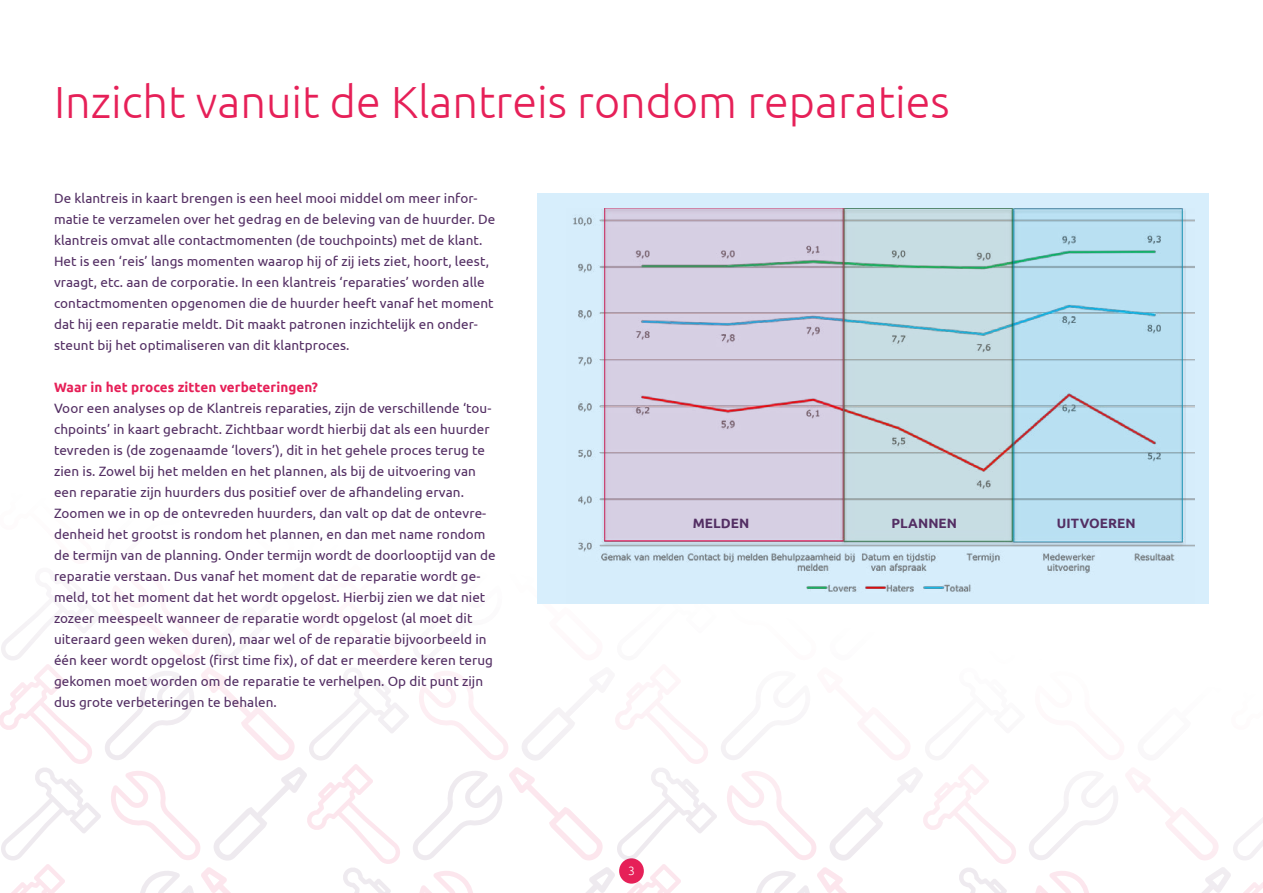
<style>
.page{position:relative;width:1263px;height:893px;background:#fff}
.page>*{position:absolute;margin:0;border:0;box-sizing:border-box;transform-origin:0 0}
.Kleine_titels{font:300 45px "Ubuntu";color:#e62058}
.Kleine_kopjes{font:13.5px/21px "Ubuntu";letter-spacing:.005em;color:#532e63}
.Kleine_kopjes-2{font:700 13.5px "Ubuntu";letter-spacing:.005em;color:#e62058}
.Kleine_kopjes-3{font:700 13.5px "Ubuntu";letter-spacing:.005em;color:#532e63}
.t1{font:300 12px "Ubuntu";color:#fff}
</style>
<div class="page">
<div style="left:537px;top:193px;width:672px;height:410px;background:#d7eefc"></div>
<img style="left:573px;top:211px;width:622px;height:381px">
<img style="left:602px;top:208px;width:583px;height:338px">
<p class="Kleine_titels" style="left:54px;top:75px;width:897px">Inzicht vanuit de Klantreis rondom reparaties</p>
<p class="Kleine_kopjes" style="left:54px;top:188px;width:443px">De klantreis in kaart brengen is een heel mooi middel om meer infor&shy;matie te verzamelen over het gedrag en de beleving van de huurder. De klantreis omvat alle contactmomenten (de touchpoints) met de klant.<br>Het is een ‘reis’ langs momenten waarop hij of zij iets ziet, hoort, leest, vraagt, etc. aan de corporatie. In een klantreis ‘reparaties’ worden alle contactmomenten opgenomen die de huurder heeft vanaf het moment dat hij een reparatie meldt. Dit maakt patronen inzichtelijk en onder&shy;steunt bij het optimaliseren van dit klantproces.</p>
<p class="Kleine_kopjes-2" style="left:54px;top:379px;width:266px">Waar in het proces zitten verbeteringen?</p>
<p class="Kleine_kopjes" style="left:54px;top:398px;width:443px">Voor een analyses op de Klantreis reparaties, zijn de verschillende ‘tou&shy;chpoints’ in kaart gebracht. Zichtbaar wordt hierbij dat als een huurder tevreden is (de zogenaamde ‘lovers’), dit in het gehele proces terug te zien is. Zowel bij het melden en het plannen, als bij de uitvoering van een reparatie zijn huurders dus positief over de afhandeling ervan.<br>Zoomen we in op de ontevreden huurders, dan valt op dat de ontevre&shy;denheid het grootst is rondom het plannen, en dan met name rondom de termijn van de planning. Onder termijn wordt de doorlooptijd van de reparatie verstaan. Dus vanaf het moment dat de reparatie wordt ge&shy;meld, tot het moment dat het wordt opgelost. Hierbij zien we dat niet zozeer meespeelt wanneer de reparatie wordt opgelost (al moet dit uiteraard geen weken duren), maar wel of de reparatie bijvoorbeeld in één keer wordt opgelost (first time fix), of dat er meerdere keren terug gekomen moet worden om de reparatie te verhelpen. Op dit punt zijn dus grote verbeteringen te behalen.</p>
<p class="Kleine_kopjes-3" style="left:693px;top:515px;width:58px">MELDEN</p>
<p class="Kleine_kopjes-3" style="left:891px;top:515px;width:67px">PLANNEN</p>
<p class="Kleine_kopjes-3" style="left:1057px;top:515px;width:80px">UITVOEREN</p>
<p class="t1" style="left:628px;top:863px;width:8px">3</p>
</div>
